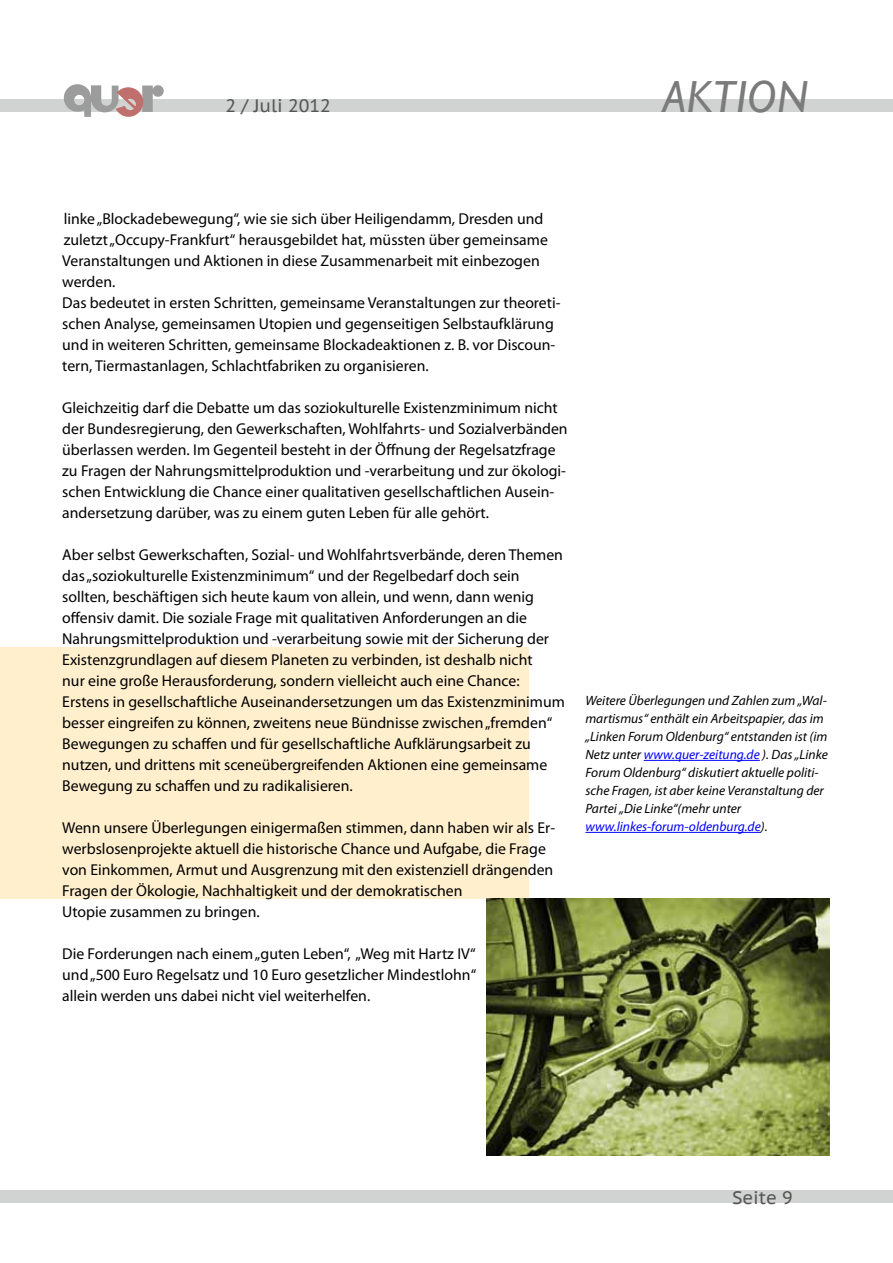
<style>
.page{position:relative;width:893px;height:1263px;background:#fff}
.page>*{position:absolute;margin:0;border:0;box-sizing:border-box;transform-origin:0 0}
.t1{font:italic 45px "Gill Sans";letter-spacing:.01em;color:#7a7b7a}
.t2{font:18px "PT Sans Caption";color:#565655}
.t3{font:15.75px/21px "Myriad Pro";color:#000}
.t4{font:italic 13.5px/18px "Myriad Pro";color:#000}
.s1{color:#00f}
</style>
<div class="page">
<div style="left:0;top:99px;width:893px;height:13px;background:#d1d2d2"></div>
<div style="left:0;top:1190px;width:893px;height:13px;background:#d1d2d2"></div>
<svg style="left:64px;top:84px;width:100px;height:33px"></svg>
<div style="left:0;top:647px;width:529px;height:251px;background:#ffefcd"></div>
<img style="left:486px;top:898px;width:343px;height:257px">
<hr style="left:644px;top:760px;width:116px;height:1px;background:#00f">
<hr style="left:585px;top:832px;width:176px;height:1px;background:#00f">
<p class="t2" style="left:225px;top:94px;width:107px">2 / Juli 2012</p>
<h1 class="t1" style="left:663px;top:71px;width:147px">AKTION</h1>
<p class="t3" style="left:62px;top:208px;width:500px">linke „Blockadebewegung“, wie sie sich über Heiligendamm, Dresden und zuletzt „Occupy-Frankfurt“ herausgebildet hat, müssten über gemeinsame Veranstaltungen und Aktionen in diese Zusammenarbeit mit einbezogen werden.<br>Das bedeutet in ersten Schritten, gemeinsame Veranstaltungen zur theoreti&shy;schen Analyse, gemeinsamen Utopien und gegenseitigen Selbstaufklärung und in weiteren Schritten, gemeinsame Blockadeaktionen z. B. vor Discoun&shy;tern, Tiermastanlagen, Schlachtfabriken zu organisieren.</p>
<p class="t3" style="left:62px;top:397px;width:507px">Gleichzeitig darf die Debatte um das soziokulturelle Existenzminimum nicht der Bundesregierung, den Gewerkschaften, Wohlfahrts- und Sozialverbänden überlassen werden. Im Gegenteil besteht in der Öffnung der Regelsatzfrage zu Fragen der Nahrungsmittelproduktion und -verarbeitung und zur ökologi&shy;schen Entwicklung die Chance einer qualitativen gesellschaftlichen Ausein&shy;andersetzung darüber, was zu einem guten Leben für alle gehört.</p>
<p class="t3" style="left:62px;top:544px;width:504px">Aber selbst Gewerkschaften, Sozial- und Wohlfahrtsverbände, deren Themen das „soziokulturelle Existenzminimum“ und der Regelbedarf doch sein sollten, beschäftigen sich heute kaum von allein, und wenn, dann wenig offensiv damit. Die soziale Frage mit qualitativen Anforderungen an die Nahrungsmittelproduktion und -verarbeitung sowie mit der Sicherung der Existenzgrundlagen auf diesem Planeten zu verbinden, ist deshalb nicht<br>nur eine große Herausforderung, sondern vielleicht auch eine Chance:<br>Erstens in gesellschaftliche Auseinandersetzungen um das Existenzminimum besser eingreifen zu können, zweitens neue Bündnisse zwischen „fremden“ Bewegungen zu schaffen und für gesellschaftliche Aufklärungsarbeit zu nutzen, und drittens mit sceneübergreifenden Aktionen eine gemeinsame Bewegung zu schaffen und zu radikalisieren.</p>
<p class="t3" style="left:62px;top:817px;width:494px">Wenn unsere Überlegungen einigermaßen stimmen, dann haben wir als Er&shy;werbslosenprojekte aktuell die historische Chance und Aufgabe, die Frage von Einkommen, Armut und Ausgrenzung mit den existenziell drängenden Fragen der Ökologie, Nachhaltigkeit und der demokratischen<br>Utopie zusammen zu bringen.</p>
<p class="t3" style="left:62px;top:943px;width:415px;text-align:justify">Die Forderungen nach einem „guten Leben“, „Weg mit Hartz IV“ und „500 Euro Regelsatz und 10 Euro gesetzlicher Mindestlohn“ allein werden uns dabei nicht viel weiterhelfen.</p>
<p class="t4" style="left:585px;top:691px;width:244px">Weitere Überlegungen und Zahlen zum „Wal&shy;martismus“ enthält ein Arbeitspapier, das im „Linken Forum Oldenburg“ entstanden ist (im Netz unter <span class="s1">www.quer-zeitung.de</span> ). Das „Linke Forum Oldenburg“ diskutiert aktuelle politi&shy;sche Fragen, ist aber keine Veranstaltung der Partei „Die Linke“(mehr unter <span class="s1">www.linkes-forum-oldenburg.de</span>).</p>
<p class="t2" style="left:732px;top:1185px;width:62px">Seite 9</p>
</div>
